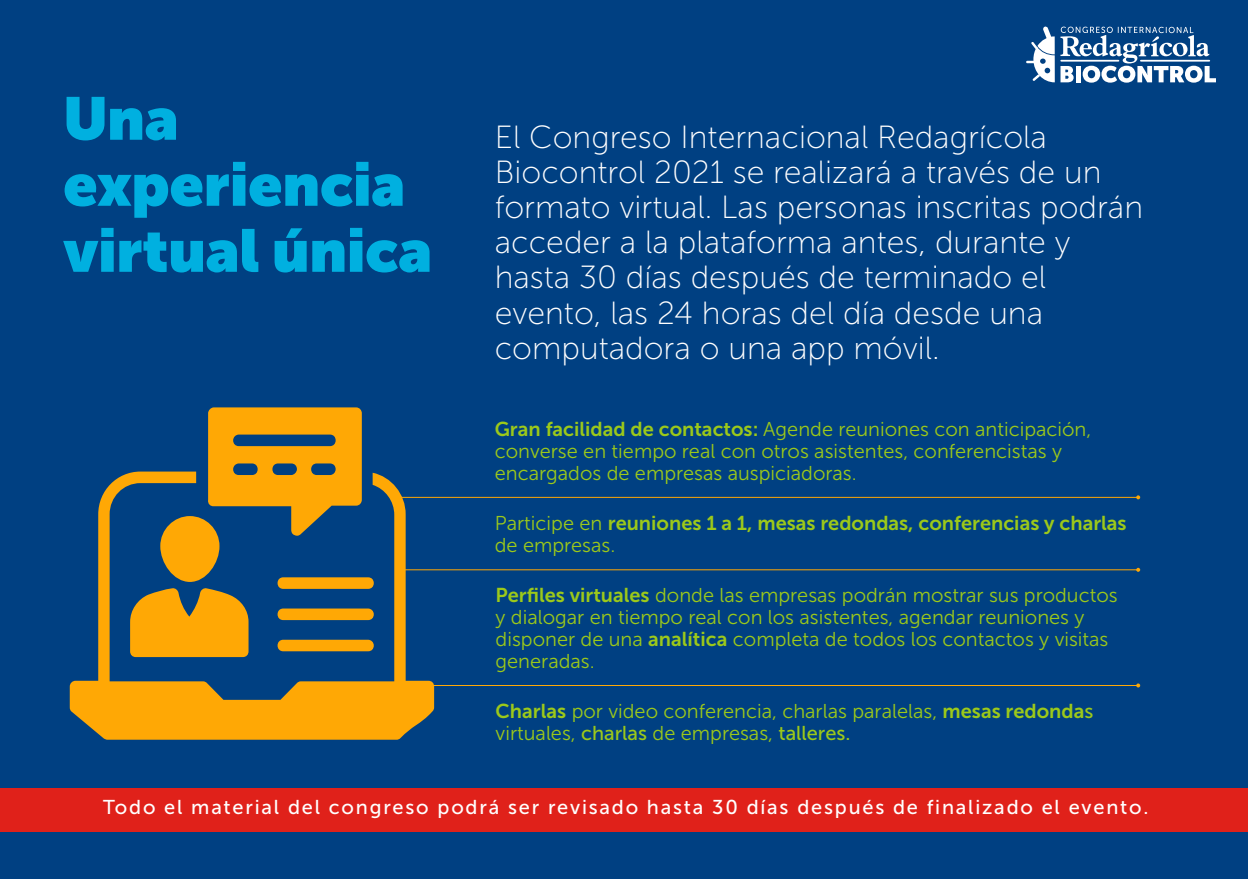
<style>
.page{position:relative;width:1248px;height:879px;background:#fff}
.page>*{position:absolute;margin:0;border:0;box-sizing:border-box;transform-origin:0 0}
.t1{font:900 60px/66px "Museo Sans Display";color:#00b0e0}
.t2{font:32px/35.2px "Museo Sans 100";color:#fff}
.t3{font:20px/22px "Museo Sans 300";color:#9cc91a}
.t4{font:20px "Museo Sans 500";letter-spacing:.09em;color:#fff}
.t5{font:20px "Museo Sans 700";color:#9cc91a}
.s1{font-family:"Museo Sans 700"}
.s2{font-family:"Museo Sans 300"}
.s3{font-family:"Museo Sans 500"}
</style>
<div class="page">
<div style="left:0;top:0;width:1247px;height:879px;background:#004082"></div>
<svg style="left:70px;top:471px;width:364px;height:269px"></svg>
<svg style="left:130px;top:588px;width:118px;height:69px"></svg>
<div style="left:160px;top:516px;width:59px;height:66px;background:#ffa805;border-radius:30px"></div>
<div style="left:277px;top:640px;width:97px;height:11px;background:#ffa805;border-radius:6px"></div>
<div style="left:277px;top:608px;width:97px;height:12px;background:#ffa805;border-radius:6px"></div>
<div style="left:277px;top:577px;width:97px;height:12px;background:#ffa805;border-radius:6px"></div>
<svg style="left:207px;top:407px;width:155px;height:129px"></svg>
<div style="left:0;top:788px;width:1247px;height:44px;background:#e0211a"></div>
<hr style="left:398px;top:497px;width:740px;height:1px;background:#ffa805">
<svg style="left:1136px;top:495px;width:4px;height:4px"></svg>
<hr style="left:398px;top:569px;width:740px;height:1px;background:#ffa805">
<svg style="left:1136px;top:568px;width:4px;height:4px"></svg>
<hr style="left:398px;top:685px;width:740px;height:1px;background:#ffa805">
<svg style="left:1136px;top:683px;width:4px;height:4px"></svg>
<svg style="left:1026px;top:26px;width:28px;height:56px"></svg>
<svg style="left:1060px;top:27px;width:155px;height:56px"></svg>
<h1 class="t1" style="left:63px;top:86px;width:370px">Una experiencia virtual única</h1>
<p class="t2" style="left:494px;top:119px;width:650px">El Congreso Internacional Redagrícola Biocontrol 2021 se realizará a través de un formato virtual. Las personas inscritas podrán acceder a la plataforma antes, durante y hasta 30 días después de terminado el evento, las 24 horas del día desde una computadora o una app móvil.</p>
<p class="t3" style="left:494px;top:418px;width:598px"><span class="s1">Gran facilidad de contactos:</span> Agende reuniones con anticipación, converse en tiempo real con otros asistentes, conferencistas y encargados de empresas auspiciadoras.</p>
<p class="t5" style="left:494px;top:512px;width:633px"><span class="s2">Participe en</span> reuniones 1 a 1, mesas redondas, conferencias y charlas</p>
<p class="t3" style="left:494px;top:534px;width:122px">de empresas.</p>
<p class="t3" style="left:495px;top:584px;width:623px"><span class="s1">Perfiles virtuales</span> donde las empresas podrán mostrar sus productos y dialogar en tiempo real con los asistentes, agendar reuniones y disponer de una <span class="s1">analítica</span> completa de todos los contactos y visitas generadas.</p>
<p class="t3" style="left:495px;top:700px;width:599px"><span class="s1">Charlas</span> por video conferencia, charlas paralelas, <span class="s1">mesas redonda</span><span class="s3">s </span>virtuales, <span class="s3">charlas</span> de empresas, <span class="s3">talleres.</span></p>
<p class="t4" style="left:103px;top:795px;width:1046px">Todo el material del congreso podrá ser revisado hasta 30 días después de finalizado el evento.</p>
</div>
